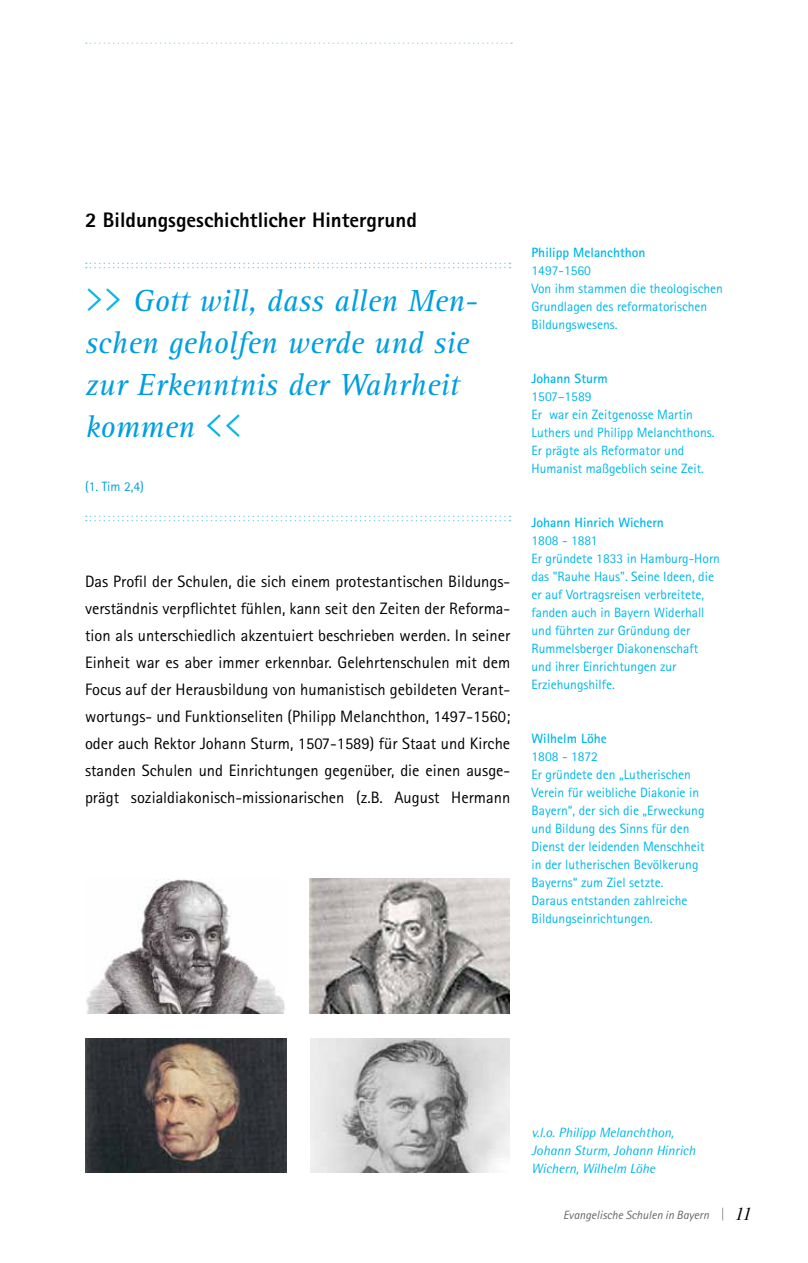
<style>
.page{position:relative;width:808px;height:1263px;background:#fff}
.page>*{position:absolute;margin:0;border:0;box-sizing:border-box;transform-origin:0 0}
.t1{font:italic 31.5px/42px "Rotis Serif";color:#009ee0}
.t2{font:800 21px "Rotis Sans Serif Pro";color:#000}
.t3{font:italic 18px "Times";color:#000}
.t4{font:16.5px/27px "Rotis Sans Serif Pro";color:#000;text-align:justify}
.t5{font:13.5px/18px "Rotis Sans Serif Pro";color:#00b6e8}
.t6{font:italic 13.5px/18px "Rotis Semi Sans";color:#00b6e8}
.t7{font:700 13.5px "Rotis Sans Serif Pro";color:#00b6e8}
.t8{font:13.5px "Rotis Sans Serif Pro";color:#009ee0}
.t9{font:italic 12px "Rotis Sans Serif";color:#646567}
.s1{font-family:"Prestige Elite Std";font-weight:700;font-style:normal;color:#00b6e8}
</style>
<div class="page">
<svg style="left:722px;top:1208px;width:1px;height:12px"></svg>
<svg style="left:86px;top:43px;width:426px;height:1px"></svg>
<img style="left:86px;top:879px;width:199px;height:134px">
<img style="left:309px;top:879px;width:201px;height:134px">
<img style="left:86px;top:1038px;width:201px;height:135px">
<img style="left:310px;top:1038px;width:200px;height:135px">
<svg style="left:86px;top:263px;width:424px;height:5px"></svg>
<svg style="left:86px;top:516px;width:424px;height:5px"></svg>
<h2 class="t2" style="left:85px;top:207px;width:333px">2 Bildungsgeschichtlicher Hintergrund</h2>
<h1 class="t1" style="left:85px;top:281px;width:394px"><span class="s1">&gt;&gt;</span> Gott will, dass allen Men&shy;schen geholfen werde und sie zur Erkenntnis der Wahrheit kommen <span class="s1">&lt;&lt;</span></h1>
<p class="t8" style="left:85px;top:479px;width:61px">(1. Tim 2,4)</p>
<p class="t4" style="left:85px;top:568px;width:427px">Das Profil der Schulen, die sich einem protestantischen Bildungs&shy;verständnis verpflichtet fühlen, kann seit den Zeiten der Reforma&shy;tion als unterschiedlich akzentuiert beschrieben werden. In seiner Einheit war es aber immer erkennbar. Gelehrtenschulen mit dem Focus auf der Herausbildung von humanistisch gebildeten Verant&shy;wortungs- und Funktionseliten (Philipp Melanchthon, 1497-1560; oder auch Rektor Johann Sturm, 1507-1589) für Staat und Kirche standen Schulen und Einrichtungen gegenüber, die einen ausge&shy;prägt sozialdiakonisch-missionarischen (z.B. August Hermann</p>
<p class="t7" style="left:531px;top:244px;width:116px">Philipp Melanchthon</p>
<p class="t5" style="left:531px;top:262px;width:193px">1497-1560<br>Von ihm stammen die theologischen<br>Grundlagen des reformatorischen<br>Bildungswesens.</p>
<p class="t7" style="left:531px;top:370px;width:78px">Johann Sturm</p>
<p class="t5" style="left:531px;top:388px;width:184px">1507–1589<br>Er war ein Zeitgenosse Martin<br>Luthers und Philipp Melanchthons.<br>Er prägte als Reformator und<br>Humanist maßgeblich seine Zeit.</p>
<p class="t7" style="left:531px;top:514px;width:134px">Johann Hinrich Wichern</p>
<p class="t5" style="left:531px;top:532px;width:190px">1808 - 1881<br>Er gründete 1833 in Hamburg-Horn das "Rauhe Haus". Seine Ideen, die er auf Vortragsreisen verbreitete, fanden auch in Bayern Widerhall und führten zur Gründung der<br>Rummelsberger Diakonenschaft und ihrer Einrichtungen zur<br>Erziehungshilfe.</p>
<p class="t7" style="left:531px;top:730px;width:77px">Wilhelm Löhe</p>
<p class="t5" style="left:531px;top:748px;width:174px">1808 - 1872<br>Er gründete den „Lutherischen<br>Verein für weibliche Diakonie in<br>Bayern“, der sich die „Erweckung und Bildung des Sinns für den<br>Dienst der leidenden Menschheit in der lutherischen Bevölkerung<br>Bayerns“ zum Ziel setzte.<br>Daraus entstanden zahlreiche<br>Bildungseinrichtungen.</p>
<p class="t6" style="left:531px;top:1123px;width:165px">v.l.o. Philipp Melanchthon,<br>Johann Sturm, Johann Hinrich<br>Wichern, Wilhelm Löhe</p>
<p class="t9" style="left:563px;top:1208px;width:147px">Evangelische Schulen in Bayern</p>
<h3 class="t3" style="left:735px;top:1198px;width:18px">11</h3>
</div>
